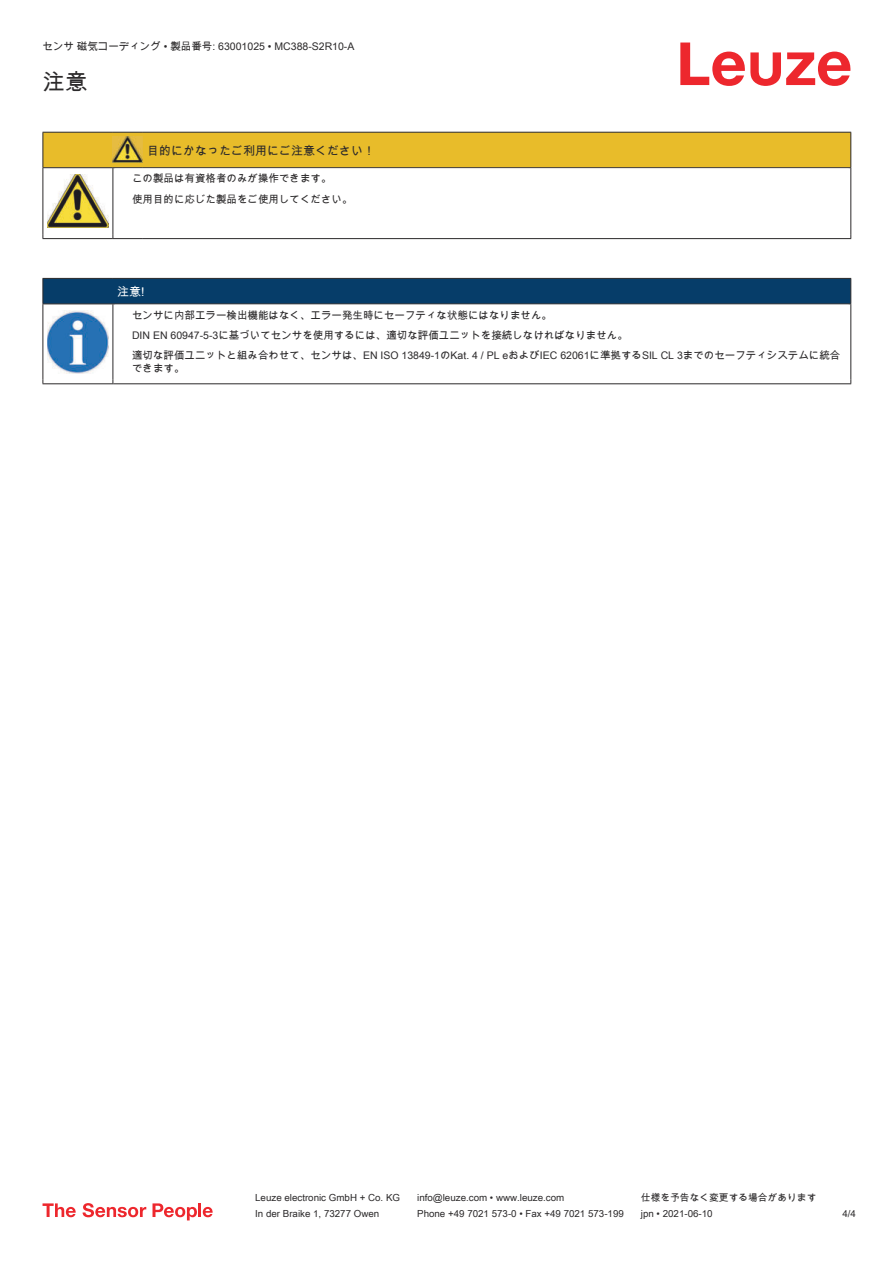
<style>
.page{position:relative;width:893px;height:1263px;background:#fff}
.page>*{position:absolute;margin:0;border:0;box-sizing:border-box;transform-origin:0 0}
.t1{font:22.5px "Arial Unicode MS";color:#2b292a}
.t2{font:12px "Arial Unicode MS";color:#2b292a}
.t3{font:12px "Arial Unicode MS";color:#fff}
.t4{font:10.5px/20.2px "Arial Unicode MS";color:#2b292a}
.t5{font:9.75px "Arial Unicode MS";color:#2b292a}
</style>
<div class="page">
<svg style="left:680px;top:43px;width:170px;height:43px"></svg>
<svg style="left:43px;top:1203px;width:33px;height:14px"></svg>
<svg style="left:83px;top:1203px;width:63px;height:14px"></svg>
<svg style="left:153px;top:1203px;width:44px;height:17px"></svg>
<hr style="left:198px;top:1203px;width:3px;height:14px;background:#ed272d">
<svg style="left:203px;top:1207px;width:10px;height:10px"></svg>
<hr style="left:43px;top:168px;width:1px;height:66px;background:#2b292a">
<hr style="left:113px;top:168px;width:1px;height:66px;background:#2b292a">
<hr style="left:850px;top:168px;width:1px;height:66px;background:#2b292a">
<hr style="left:43px;top:238px;width:70px;height:1px;background:#2b292a">
<hr style="left:113px;top:238px;width:30px;height:1px;background:#2b292a">
<hr style="left:143px;top:238px;width:708px;height:1px;background:#2b292a">
<img style="left:47px;top:209px;width:61px;height:19px">
<svg style="left:43px;top:132px;width:808px;height:77px"></svg>
<hr style="left:43px;top:304px;width:70px;height:1px;background:#2b292a">
<svg style="left:43px;top:278px;width:808px;height:26px;background:#093c65"></svg>
<hr style="left:113px;top:304px;width:738px;height:1px;background:#2b292a">
<hr style="left:43px;top:304px;width:1px;height:75px;background:#2b292a">
<hr style="left:113px;top:304px;width:1px;height:75px;background:#2b292a">
<hr style="left:850px;top:304px;width:1px;height:75px;background:#2b292a">
<hr style="left:43px;top:383px;width:70px;height:1px;background:#2b292a">
<hr style="left:113px;top:383px;width:738px;height:1px;background:#2b292a">
<img style="left:47px;top:310px;width:61px;height:63px">
<p class="t4" style="left:43px;top:36px;width:313px">センサ 磁気コーディング • 製品番号: 63001025 • MC388-S2R10-A</p>
<h1 class="t1" style="left:43px;top:66px;width:46px">注意</h1>
<p class="t2" style="left:147px;top:142px;width:229px">目的にかなったご利用にご注意ください！</p>
<p class="t4" style="left:132px;top:168px;width:222px">この製品は有資格者のみが操作できます。<br>使用目的に応じた製品をご使用してください。</p>
<p class="t3" style="left:117px;top:283px;width:29px">注意!</p>
<p class="t4" style="left:132px;top:305px;width:710px">センサに内部エラー検出機能はなく、エラー発生時にセーフティな状態にはなりません。<br>DIN EN 60947-5-3に基づいてセンサを使用するには、適切な評価ユニットを接続しなければなりません。<br>適切な評価ユニットと組み合わせて、センサは、EN ISO 13849-1のKat. 4 / PL eおよびIEC 62061に準拠するSIL CL 3までのセーフティシステムに統合</p>
<p class="t4" style="left:132px;top:358px;width:54px">できます。</p>
<p class="t5" style="left:255px;top:1191px;width:146px">Leuze electronic GmbH + Co. KG</p>
<p class="t5" style="left:417px;top:1191px;width:149px">info@leuze.com • www.leuze.com</p>
<p class="t5" style="left:641px;top:1191px;width:177px">仕様を予告なく変更する場合があります</p>
<p class="t5" style="left:255px;top:1206px;width:126px">In der Braike 1, 73277 Owen</p>
<p class="t5" style="left:417px;top:1206px;width:208px">Phone +49 7021 573-0 • Fax +49 7021 573-199</p>
<p class="t5" style="left:641px;top:1206px;width:73px">jpn • 2021-06-10</p>
<p class="t5" style="left:842px;top:1206px;width:15px">4 /4</p>
</div>
